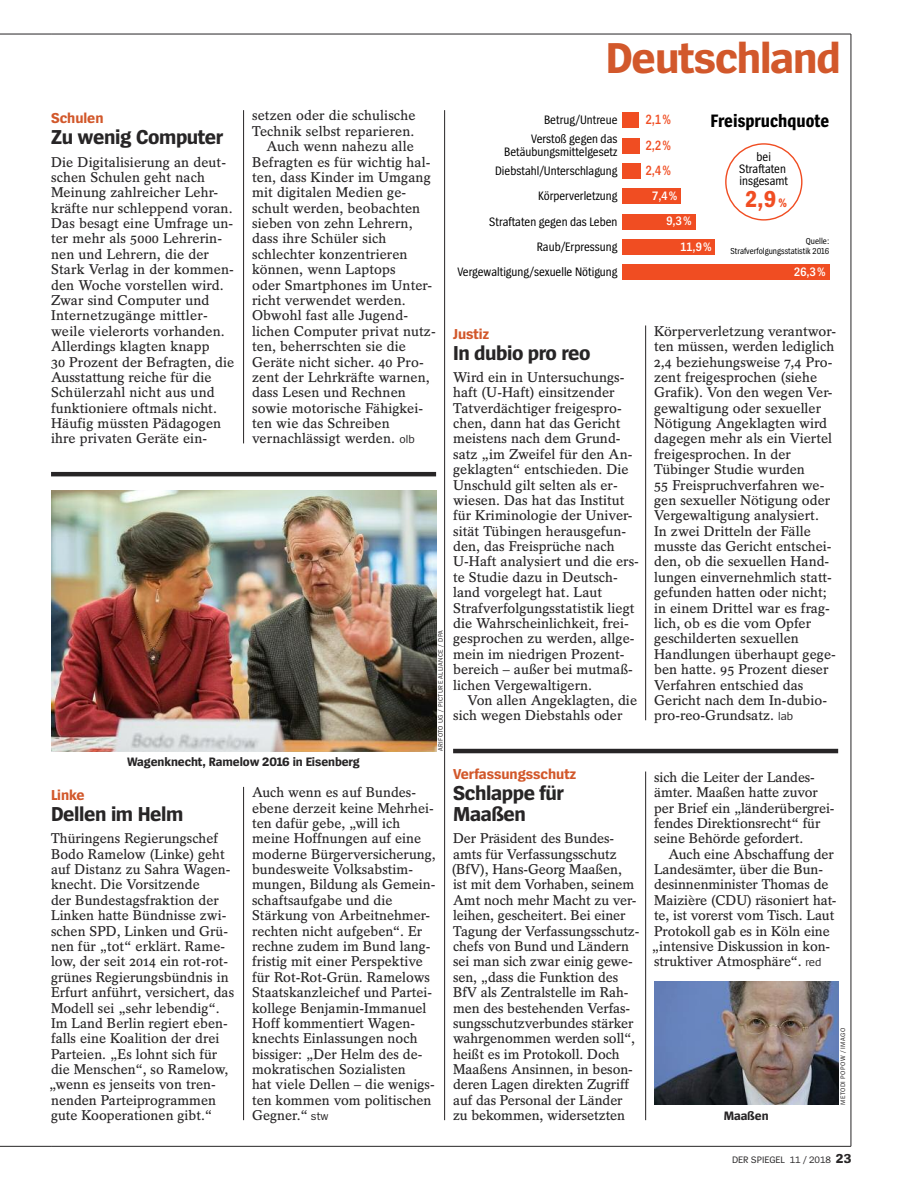
<style>
.page{position:relative;width:902px;height:1191px;background:#fff}
.page>*{position:absolute;margin:0;border:0;box-sizing:border-box;transform-origin:0 0}
.t1{font:700 45px "Spiegel Sans";letter-spacing:-.025em;color:#d2582b}
.t2{font:700 24px "Spiegel Sans Cd";color:#f04d22}
.t3{font:700 21px/21px "Spiegel Sans";letter-spacing:-.02em;color:#272526}
.t4{font:700 18.75px "Spiegel Sans Cd";color:#000}
.t5{font:700 15px "Spiegel Sans";letter-spacing:-.005em;color:#d2582b}
.t6{font:600 14.1px/15.5px "Spiegel Serif";color:#272526}
.t7{font:600 14.1px/25.3px "Spiegel Sans Cd";color:#f04d22;text-align:justify;scale:.91 1}
.t8{font:12.75px/25.3px "Spiegel Sans Cd";color:#000;text-align:right}
.t9{font:700 12.75px "Spiegel Sans";letter-spacing:-.01em;color:#272526}
.t10{font:600 12.75px "Spiegel Sans Cd";color:#fff}
.t11{font:9.75px "Spiegel Sans";letter-spacing:-.005em;color:#272526}
.t12{font:9px/9.8px "Spiegel Sans Cd";color:#000;text-align:right}
.t13{font:6.75px "Spiegel Sans";letter-spacing:.05em;color:#272526}
.s1{font-family:"Spiegel Sans";font-weight:400;font-size:11.7px}
.s2{font-size:12.75px}
.s3{font-weight:700;font-size:13.5px}
</style>
<div class="page">
<div style="left:622px;top:112px;width:16px;height:16px;background:#f04d22"></div>
<div style="left:622px;top:138px;width:17px;height:15px;background:#f04d22"></div>
<div style="left:622px;top:163px;width:19px;height:16px;background:#f04d22"></div>
<div style="left:622px;top:188px;width:58px;height:16px;background:#f04d22"></div>
<div style="left:622px;top:214px;width:73px;height:16px;background:#f04d22"></div>
<div style="left:622px;top:239px;width:92px;height:16px;background:#f04d22"></div>
<div style="left:622px;top:264px;width:207px;height:16px;background:#f04d22"></div>
<div style="left:725px;top:143px;width:77px;height:77px;border:1px solid #f04d22;border-radius:50%"></div>
<hr style="left:51px;top:34px;width:799px;height:1px;background:#272526">
<hr style="left:0;top:34px;width:51px;height:1px;background:#272526">
<hr style="left:243px;top:787px;width:1px;height:333px;background:#272526">
<hr style="left:243px;top:110px;width:1px;height:333px;background:#272526">
<hr style="left:444px;top:110px;width:1px;height:1010px;background:#272526">
<hr style="left:645px;top:771px;width:1px;height:349px;background:#272526">
<hr style="left:645px;top:325px;width:1px;height:395px;background:#272526">
<hr style="left:850px;top:34px;width:1px;height:1112px;background:#272526">
<hr style="left:0;top:1146px;width:51px;height:1px;background:#272526">
<hr style="left:51px;top:1146px;width:799px;height:1px;background:#272526">
<img style="left:51px;top:491px;width:385px;height:259px">
<hr style="left:51px;top:472px;width:385px;height:4px;background:#272526">
<hr style="left:453px;top:749px;width:385px;height:4px;background:#272526">
<img style="left:654px;top:981px;width:184px;height:123px">
<h1 class="t1" style="left:605px;top:41px;width:236px">Deutschland</h1>
<p class="t5" style="left:51px;top:113px;width:54px">Schulen</p>
<h3 class="t3" style="left:51px;top:128px;width:174px">Zu wenig Computer</h3>
<p class="t6" style="left:51px;top:155px;width:185px">Die Digitalisierung an deut&shy;schen Schulen geht nach<br>Meinung zahlreicher Lehr&shy;kräfte nur schleppend voran.<br>Das besagt eine Umfrage un&shy;ter mehr als 5000 Lehrerin&shy;nen und Lehrern, die der<br>Stark Verlag in der kommen&shy;den Woche vorstellen wird.<br>Zwar sind Computer und<br>Internetzugänge mittler&shy;weile vielerorts vorhanden.<br>Allerdings klagten knapp<br>30 Prozent der Befragten, die<br>Ausstattung reiche für die<br>Schülerzahl nicht aus und funktioniere oftmals nicht.<br>Häufig müssten Pädagogen ihre privaten Geräte ein-</p>
<p class="t6" style="left:252px;top:109px;width:165px">setzen oder die schulische</p>
<p class="t6" style="left:252px;top:125px;width:164px">Technik selbst reparieren.</p>
<p class="t6" style="left:266px;top:140px;width:149px">Auch wenn nahezu alle</p>
<p class="t6" style="left:252px;top:155px;width:180px">Befragten es für wichtig hal-</p>
<p class="t6" style="left:252px;top:171px;width:180px">ten, dass Kinder im Umgang</p>
<p class="t6" style="left:252px;top:186px;width:156px">mit digitalen Medien ge-</p>
<p class="t6" style="left:252px;top:202px;width:170px">schult werden, beobachten</p>
<p class="t6" style="left:252px;top:217px;width:162px">sieben von zehn Lehrern,</p>
<p class="t6" style="left:252px;top:232px;width:136px">dass ihre Schüler sich</p>
<p class="t6" style="left:252px;top:248px;width:157px">schlechter konzentrieren</p>
<p class="t6" style="left:252px;top:263px;width:145px">können, wenn Laptops</p>
<p class="t6" style="left:252px;top:278px;width:182px">oder Smartphones im Unter-</p>
<p class="t6" style="left:252px;top:294px;width:155px">richt verwendet werden.</p>
<p class="t6" style="left:252px;top:309px;width:157px">Obwohl fast alle Jugend-</p>
<p class="t6" style="left:252px;top:325px;width:185px">lichen Computer privat nutz-</p>
<p class="t6" style="left:252px;top:340px;width:155px">ten, beherrschten sie die</p>
<p class="t6" style="left:252px;top:355px;width:173px">Geräte nicht sicher. 40 Pro-</p>
<p class="t6" style="left:252px;top:371px;width:179px">zent der Lehrkräfte warnen,</p>
<p class="t6" style="left:252px;top:386px;width:155px">dass Lesen und Rechnen</p>
<p class="t6" style="left:252px;top:401px;width:173px">sowie motorische Fähigkei-</p>
<p class="t6" style="left:252px;top:417px;width:139px">ten wie das Schreiben</p>
<p class="t6" style="left:252px;top:432px;width:164px">vernachlässigt werden. <span class="s1">olb</span></p>
<p class="t13" style="left:438px;top:751px;width:122px;rotate:-90deg">ARIFOTO UG / PICTURE ALLIANCE / DPA</p>
<p class="t9" style="left:127px;top:757px;width:234px">Wagenknecht, Ramelow 2016 in Eisenberg</p>
<p class="t5" style="left:51px;top:789px;width:35px">Linke</p>
<h3 class="t3" style="left:51px;top:805px;width:134px">Dellen im Helm</h3>
<p class="t6" style="left:49px;top:832px;width:186px">Thüringens Regierungschef<br>Bodo Ramelow (Linke) geht auf Distanz zu Sahra Wagen&shy;knecht. Die Vorsitzende<br>der Bundestagsfraktion der<br>Linken hatte Bündnisse zwi&shy;schen SPD, Linken und Grü&shy;nen für „tot“ erklärt. Rame&shy;low, der seit 2014 ein rot-rot&shy;grünes Regierungsbündnis in<br>Erfurt anführt, versichert, das<br>Modell sei „sehr lebendig“.<br>Im Land Berlin regiert eben&shy;falls eine Koalition der drei<br>Parteien. „Es lohnt sich für die Menschen“, so Ramelow, „wenn es jenseits von tren&shy;nenden Parteiprogrammen gute Kooperationen gibt.“</p>
<p class="t6" style="left:252px;top:786px;width:185px">Auch wenn es auf Bundes&shy;ebene derzeit keine Mehrhei&shy;ten dafür gebe, „will ich meine Hoffnungen auf eine moderne Bürgerversicherung, bundesweite Volksabstim&shy;mungen, Bildung als Gemein&shy;schaftsaufgabe und die<br>Stärkung von Arbeitnehmer&shy;rechten nicht aufgeben“. Er rechne zudem im Bund lang&shy;fristig mit einer Perspektive für Rot-Rot-Grün. Ramelows<br>Staatskanzleichef und Partei&shy;kollege Benjamin-Immanuel<br>Hoff kommentiert Wagen&shy;knechts Einlassungen noch bissiger: „Der Helm des de&shy;mokratischen Sozialisten<br>hat viele Dellen – die wenigs&shy;ten kommen vom politischen<br>Gegner.“ <span class="s1">stw</span></p>
<p class="t8" style="left:544px;top:108px;width:75px">Betrug/Untreue</p>
<p class="t8" style="left:457px;top:159px;width:162px">Diebstahl/Unterschlagung<br>Körperverletzung<br>Straftaten gegen das Leben<br>Raub/Erpressung<br>Vergewaltigung/sexuelle Nötigung</p>
<p class="t8" style="left:504px;top:133px;width:115px;line-height:13px">Verstoß gegen das<br>Betäubungsmittelgesetz</p>
<h3 class="t4" style="left:710px;top:114px;width:120px">Freispruchquote</h3>
<p class="t7" style="left:645px;top:108px;width:29px">2,1% 2,2% 2,4%</p>
<p class="t10" style="left:652px;top:191px;width:27px">7,4%</p>
<p class="t10" style="left:666px;top:217px;width:27px">9,3%</p>
<p class="t10" style="left:680px;top:242px;width:33px">11,9%</p>
<p class="t8" style="left:739px;top:152px;width:51px;line-height:12px;text-align:center">bei<br>Straftaten insgesamt</p>
<h2 class="t2" style="left:745px;top:190px;width:43px">2,9 <span class="s2">%</span></h2>
<p class="t12" style="left:730px;top:237px;width:100px">Quelle:<br>Strafverfolgungsstatistik 2016</p>
<p class="t10" style="left:794px;top:267px;width:33px">26,3%</p>
<p class="t5" style="left:453px;top:328px;width:37px">Justiz</p>
<h3 class="t3" style="left:453px;top:343px;width:139px">In dubio pro reo</h3>
<p class="t6" style="left:453px;top:371px;width:187px">Wird ein in Untersuchungs&shy;haft (U-Haft) einsitzender<br>Tatverdächtiger freigespro&shy;chen, dann hat das Gericht meistens nach dem Grund&shy;satz „im Zweifel für den An&shy;geklagten“ entschieden. Die<br>Unschuld gilt selten als er&shy;wiesen. Das hat das Institut für Kriminologie der Univer&shy;sität Tübingen herausgefun&shy;den, das Freisprüche nach<br>U-Haft analysiert und die ers&shy;te Studie dazu in Deutsch&shy;land vorgelegt hat. Laut<br>Strafverfolgungsstatistik liegt die Wahrscheinlichkeit, frei&shy;gesprochen zu werden, allge&shy;mein im niedrigen Prozent&shy;bereich – außer bei mutmaß&shy;lichen Vergewaltigern.</p>
<p class="t6" style="left:453px;top:694px;width:185px;text-indent:14px">Von allen Angeklagten, die sich wegen Diebstahls oder</p>
<p class="t6" style="left:654px;top:325px;width:183px">Körperverletzung verantwor&shy;ten müssen, werden lediglich<br>2,4 beziehungsweise 7,4 Pro&shy;zent freigesprochen (siehe<br>Grafik). Von den wegen Ver&shy;gewaltigung oder sexueller<br>Nötigung Angeklagten wird dagegen mehr als ein Viertel freigesprochen. In der<br>Tübinger Studie wurden<br>55 Freispruchverfahren we&shy;gen sexueller Nötigung oder<br>Vergewaltigung analysiert.<br>In zwei Dritteln der Fälle musste das Gericht entschei&shy;den, ob die sexuellen Hand&shy;lungen einvernehmlich statt&shy;gefunden hatten oder nicht; in einem Drittel war es frag&shy;lich, ob es die vom Opfer geschilderten sexuellen<br>Handlungen überhaupt gege&shy;ben hatte. 95 Prozent dieser<br>Verfahren entschied das<br>Gericht nach dem In-dubio&shy;pro-reo-Grundsatz. <span class="s1">lab</span></p>
<p class="t5" style="left:453px;top:769px;width:125px">Verfassungsschutz</p>
<h3 class="t3" style="left:453px;top:784px;width:112px">Schlappe für<br>Maaßen</h3>
<p class="t6" style="left:451px;top:832px;width:189px">Der Präsident des Bundes&shy;amts für Verfassungsschutz (BfV), Hans-Georg Maaßen, ist mit dem Vorhaben, seinem<br>Amt noch mehr Macht zu ver&shy;leihen, gescheitert. Bei einer<br>Tagung der Verfassungsschutz&shy;chefs von Bund und Ländern sei man sich zwar einig gewe&shy;sen, „dass die Funktion des<br>BfV als Zentralstelle im Rah&shy;men des bestehenden Verfas&shy;sungsschutzverbundes stärker wahrgenommen werden soll“, heißt es im Protokoll. Doch<br>Maaßens Ansinnen, in beson&shy;deren Lagen direkten Zugriff auf das Personal der Länder zu bekommen, widersetzten</p>
<p class="t6" style="left:654px;top:770px;width:182px">sich die Leiter der Landes&shy;ämter. Maaßen hatte zuvor per Brief ein „länderübergrei&shy;fendes Direktionsrecht“ für seine Behörde gefordert.</p>
<p class="t6" style="left:651px;top:847px;width:186px;text-indent:17px">Auch eine Abschaffung der<br>Landesämter, über die Bun&shy;desinnenminister Thomas de<br>Maizière (CDU) räsoniert hat&shy;te, ist vorerst vom Tisch. Laut<br>Protokoll gab es in Köln eine „intensive Diskussion in kon&shy;struktiver Atmosphäre“. <span class="s1">red</span></p>
<p class="t13" style="left:840px;top:1104px;width:78px;rotate:-90deg">METODI POPOW / IMAGO</p>
<p class="t9" style="left:723px;top:1111px;width:46px">Maaßen</p>
<p class="t11" style="left:732px;top:1156px;width:121px">DER SPIEGEL 11 / 2018 <span class="s3">23</span></p>
</div>
